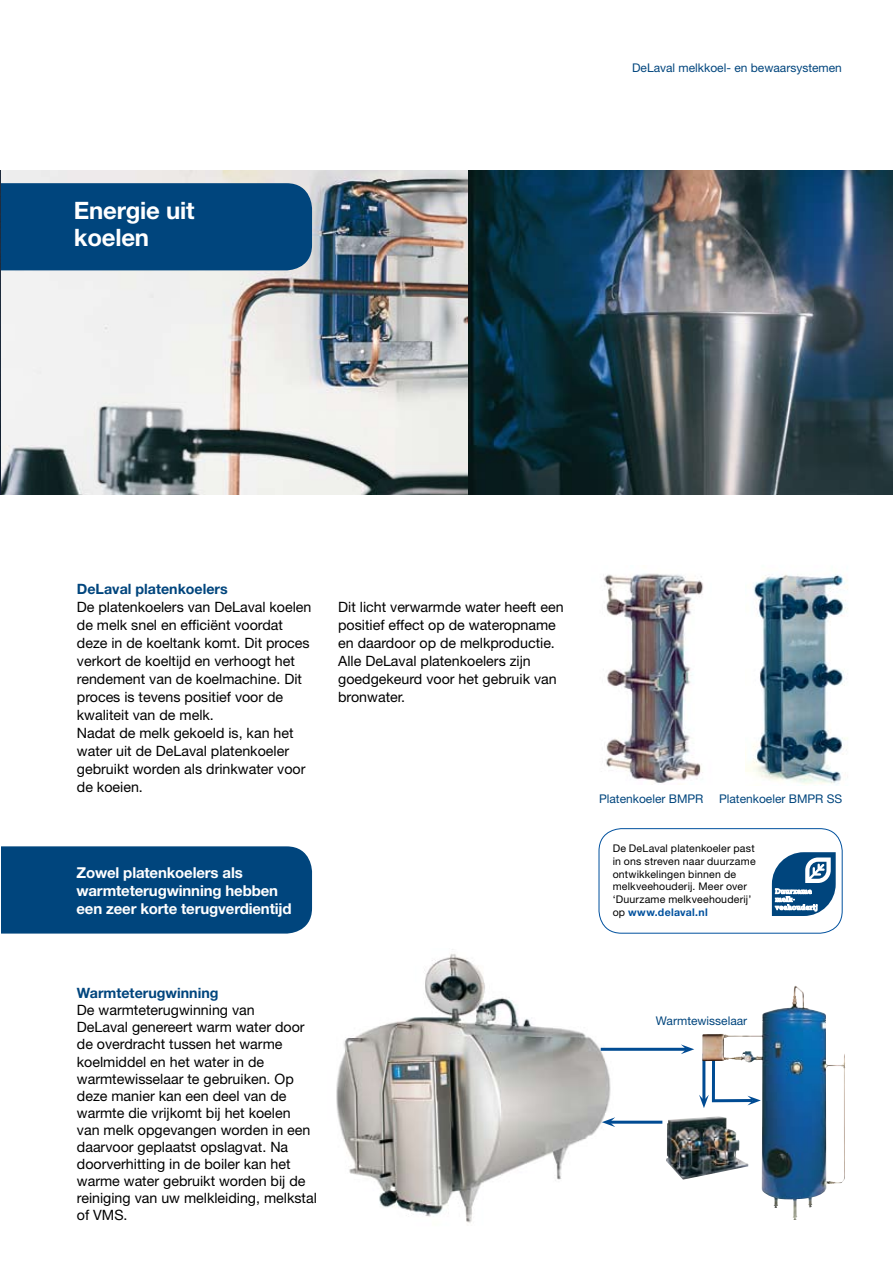
<style>
.page{position:relative;width:893px;height:1263px;background:#fff}
.page>*{position:absolute;margin:0;border:0;box-sizing:border-box;transform-origin:0 0}
.t1{font:700 24px/27px "Helvetica Neue LT Std";letter-spacing:-.01em;color:#fff}
.t2{font:700 15px/18px "Helvetica Neue LT Std";letter-spacing:-.01em;color:#fff}
.t3{font:14.25px/18px "Helvetica Neue LT Std";color:#000}
.t4{font:700 14.25px "Helvetica Neue LT Std";color:#00457d}
.t5{font:12px "Helvetica Neue LT Std";color:#00457d}
.t6{font:10.5px/12.6px "Helvetica Neue LT Std";letter-spacing:.02em;color:#000}
.s1{font-weight:700;color:#00519e}
</style>
<div class="page">
<img style="left:0;top:170px;width:468px;height:324px">
<img style="left:468px;top:170px;width:425px;height:324px">
<div style="left:0;top:183px;width:312px;height:87px;background:#00457d"></div>
<img style="left:746px;top:574px;width:102px;height:211px">
<img style="left:603px;top:573px;width:101px;height:212px">
<svg style="left:772px;top:852px;width:64px;height:64px"></svg>
<div style="left:598px;top:828px;width:245px;height:106px;border:1px solid #00519e;border-radius:22px"></div>
<img style="left:336px;top:949px;width:294px;height:274px">
<img style="left:702px;top:986px;width:143px;height:234px">
<img style="left:666px;top:1116px;width:82px;height:64px">
<hr style="left:610px;top:1121px;width:52px;height:3px;background:#004b93">
<svg style="left:602px;top:1117px;width:13px;height:10px"></svg>
<hr style="left:601px;top:1048px;width:85px;height:3px;background:#004b93">
<svg style="left:681px;top:1044px;width:80px;height:64px"></svg>
<div style="left:1px;top:846px;width:311px;height:87px;background:#00457d"></div>
<h1 class="t1" style="left:74px;top:197px;width:122px">Energie uit koelen</h1>
<p class="t5" style="left:632px;top:61px;width:211px">DeLaval melkkoel- en bewaarsystemen</p>
<p class="t4" style="left:77px;top:580px;width:152px">DeLaval platenkoelers</p>
<p class="t3" style="left:77px;top:598px;width:236px">De platenkoelers van DeLaval koelen de melk snel en efficiënt voordat deze in de koeltank komt. Dit proces verkort de koeltijd en verhoogt het rendement van de koelmachine. Dit proces is tevens positief voor de kwaliteit van de melk.<br>Nadat de melk gekoeld is, kan het water uit de DeLaval platenkoeler gebruikt worden als drinkwater voor de koeien.</p>
<p class="t3" style="left:338px;top:598px;width:227px">Dit licht verwarmde water heeft een positief effect op de wateropname en daardoor op de melkproductie.<br>Alle DeLaval platenkoelers zijn goedgekeurd voor het gebruik van bronwater.</p>
<p class="t2" style="left:76px;top:864px;width:217px">Zowel platenkoelers als warmteterugwinning hebben een zeer korte terugverdientijd</p>
<p class="t4" style="left:77px;top:984px;width:143px">Warmteterugwinning</p>
<p class="t3" style="left:77px;top:1001px;width:241px;line-height:17.1px">De warmteterugwinning van<br>DeLaval genereert warm water door de overdracht tussen het warme koelmiddel en het water in de warmtewisselaar te gebruiken. Op deze manier kan een deel van de warmte die vrijkomt bij het koelen van melk opgevangen worden in een daarvoor geplaatst opslagvat. Na doorverhitting in de boiler kan het warme water gebruikt worden bij de reiniging van uw melkleiding, melkstal of VMS.</p>
<p class="t5" style="left:599px;top:792px;width:106px">Platenkoeler BMPR</p>
<p class="t5" style="left:719px;top:791px;width:125px">Platenkoeler BMPR SS</p>
<p class="t6" style="left:613px;top:842px;width:145px">De DeLaval platenkoeler past in ons streven naar duurzame ontwikkelingen binnen de melkveehouderij. Meer over ‘Duurzame melkveehouderij’ op <span class="s1">www.delaval.nl</span></p>
<p class="t5" style="left:656px;top:1013px;width:93px">Warmtewisselaar</p>
</div>
